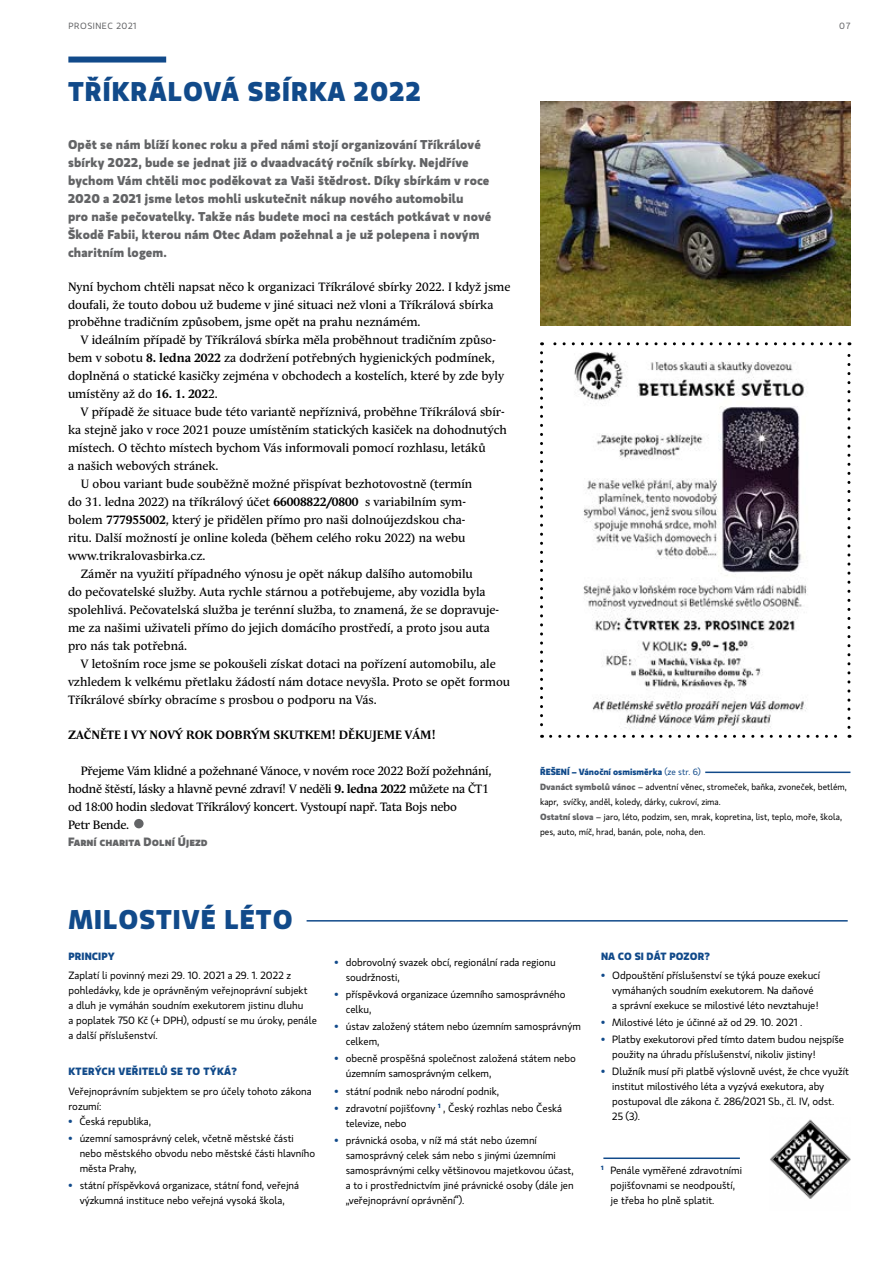
<style>
.page{position:relative;width:893px;height:1263px;background:#fff}
.page>*{position:absolute;margin:0;border:0;box-sizing:border-box;transform-origin:0 0}
.t1{font:72px "Andulka Text Pro";color:#636466}
.t2{font:700 27px "Gloriola Std";letter-spacing:.04em;color:#114a8a}
.t3{font:700 12.75px/18px "Gloriola Std";letter-spacing:.01em;color:#636466}
.t4{font:12px/18px "Andulka Text Pro";color:#000}
.t5{font:12px/18px "Andulka Text Pro";letter-spacing:-.02em;color:#000}
.t6{font:700 12px "Andulka Text Pro";color:#000}
.t7{font:700 12px "Gloriola Std";color:#636466}
.t8{font:10.5px/15px "Gloriola Std";letter-spacing:-.005em;color:#000}
.t9{font:700 10.5px "Gloriola Std";letter-spacing:.03em;color:#114a8a}
.t10{font:700 10.5px "Gloriola Std";letter-spacing:.01em;color:#114a8a}
.t11{font:9px/15px "Gloriola Std";color:#000}
.t12{font:9px "Gloriola Std";letter-spacing:.06em;color:#636466}
.s1{font-weight:700}
.s2{font-weight:700;color:#114a8a}
.s3{color:#114a8a}
.s4{font-weight:700;color:#636466}
</style>
<div class="page">
<img style="left:540px;top:101px;width:310px;height:225px">
<div style="left:68px;top:57px;width:98px;height:6px;background:#114a8a"></div>
<img style="left:559px;top:345px;width:273px;height:390px">
<svg style="left:540px;top:353px;width:3px;height:385px"></svg>
<svg style="left:551px;top:735px;width:299px;height:3px"></svg>
<svg style="left:847px;top:342px;width:3px;height:385px"></svg>
<svg style="left:542px;top:342px;width:298px;height:3px"></svg>
<hr style="left:705px;top:771px;width:145px;height:2px;background:#114a8a">
<hr style="left:603px;top:1157px;width:137px;height:2px;background:#114a8a">
<hr style="left:307px;top:920px;width:541px;height:1px;background:#114a8a">
<img style="left:770px;top:1119px;width:80px;height:80px">
<p class="t12" style="left:68px;top:20px;width:70px">PROSINEC 2021</p>
<p class="t12" style="left:839px;top:20px;width:13px">07</p>
<h2 class="t2" style="left:68px;top:72px;width:354px">TŘÍKRÁLOVÁ SBÍRKA 2022</h2>
<p class="t3" style="left:68px;top:135px;width:424px">Opět se nám blíží konec roku a před námi stojí organizování Tříkrálové sbírky 2022, bude se jednat již o dvaadvacátý ročník sbírky. Nejdříve bychom Vám chtěli moc poděkovat za Vaši štědrost. Díky sbírkám v roce 2020 a 2021 jsme letos mohli uskutečnit nákup nového automobilu<br>pro naše pečovatelky. Takže nás budete moci na cestách potkávat v nové Škodě Fabii, kterou nám Otec Adam požehnal a je už polepena i novým charitním logem.</p>
<p class="t4" style="left:68px;top:279px;width:444px;line-height:17.2px">Nyní bychom chtěli napsat něco k organizaci Tříkrálové sbírky 2022. I když jsme doufali, že touto dobou už budeme v jiné situaci než vloni a Tříkrálová sbírka proběhne tradičním způsobem, jsme opět na prahu neznámém.</p>
<p class="t4" style="left:68px;top:331px;width:437px;text-indent:13px">V ideálním případě by Tříkrálová sbírka měla proběhnout tradičním způso&shy;bem v sobotu <span class="s1">8. ledna 2022</span> za dodržení potřebných hygienických podmínek, doplněná o statické kasičky zejména v obchodech a kostelích, které by zde byly umístěny až do <span class="s1">16. 1. 202</span>2.</p>
<p class="t4" style="left:81px;top:403px;width:425px">V případě že situace bude této variantě nepříznivá, proběhne Tříkrálová sbír-</p>
<p class="t4" style="left:68px;top:421px;width:440px">ka stejně jako v roce 2021 pouze umístěním statických kasiček na dohodnutých</p>
<p class="t4" style="left:68px;top:439px;width:419px">místech. O těchto místech bychom Vás informovali pomocí rozhlasu, letáků</p>
<p class="t4" style="left:68px;top:457px;width:152px">a našich webových stránek.</p>
<p class="t4" style="left:81px;top:475px;width:393px">U obou variant bude souběžně možné přispívat bezhotovostně (termín</p>
<p class="t4" style="left:68px;top:493px;width:399px">do 31. ledna 2022) na tříkrálový účet <span class="s1">66008822/0800</span> s variabilním sym-</p>
<p class="t4" style="left:68px;top:511px;width:399px">bolem <span class="s1">777955002</span>, který je přidělen přímo pro naši dolnoújezdskou cha-</p>
<p class="t4" style="left:68px;top:529px;width:399px">ritu. Další možností je online koleda (během celého roku 2022) na webu</p>
<p class="t4" style="left:68px;top:547px;width:139px">www.trikralovasbirka.cz.</p>
<p class="t4" style="left:81px;top:565px;width:393px">Záměr na využití případného výnosu je opět nákup dalšího automobilu</p>
<p class="t4" style="left:68px;top:583px;width:419px">do pečovatelské služby. Auta rychle stárnou a potřebujeme, aby vozidla byla</p>
<p class="t4" style="left:68px;top:601px;width:433px">spolehlivá. Pečovatelská služba je terénní služba, to znamená, že se dopravuje-</p>
<p class="t4" style="left:68px;top:619px;width:423px">me za našimi uživateli přímo do jejich domácího prostředí, a proto jsou auta</p>
<p class="t4" style="left:68px;top:637px;width:121px">pro nás tak potřebná.</p>
<p class="t4" style="left:81px;top:655px;width:416px">V letošním roce jsme se pokoušeli získat dotaci na pořízení automobilu, ale</p>
<p class="t4" style="left:68px;top:673px;width:444px">vzhledem k velkému přetlaku žádostí nám dotace nevyšla. Proto se opět formou</p>
<p class="t4" style="left:68px;top:691px;width:310px">Tříkrálové sbírky obracíme s prosbou o podporu na Vás.</p>
<p class="t6" style="left:68px;top:727px;width:369px">ZAČNĚTE I VY NOVÝ ROK DOBRÝM SKUTKEM! DĚKUJEME VÁM!</p>
<p class="t5" style="left:68px;top:762px;width:425px;text-indent:13px">Přejeme Vám klidné a požehnané Vánoce, v novém roce 2022 Boží požehnání, hodně štěstí, lásky a hlavně pevné zdraví! V neděli <span class="s1">9. ledna 2022</span> můžete na ČT1 od 18:00 hodin sledovat Tříkrálový koncert. Vystoupí např. Tata Bojs nebo<br>Petr Bende.</p>
<h1 class="t1" style="left:130px;top:778px;width:19px">·</h1>
<p class="t7" style="left:68px;top:833px;width:141px">Farní charita Dolní Újezd</p>
<p class="t11" style="left:540px;top:764px;width:308px"><span class="s2">ŘEŠENÍ – Vánoční osmisměrka</span> <span class="s3">(ze str. 6)<br></span><span class="s4">Dvanáct symbolů vánoc</span> – adventní věnec, stromeček, baňka, zvoneček, betlém, kapr, svíčky, anděl, koledy, dárky, cukroví, zima.<br><span class="s4">Ostatní slova</span> – jaro, léto, podzim, sen, mrak, kopretina, list, teplo, moře, škola, pes, auto, míč, hrad, banán, pole, noha, den.</p>
<h2 class="t2" style="left:68px;top:900px;width:226px">MILOSTIVÉ LÉTO</h2>
<p class="t10" style="left:68px;top:948px;width:48px">PRINCIPY</p>
<p class="t8" style="left:68px;top:968px;width:250px">Zaplatí li povinný mezi 29. 10. 2021 a 29. 1. 2022 z pohledávky, kde je oprávněným veřejnoprávní subjekt<br>a dluh je vymáhán soudním exekutorem jistinu dluhu<br>a poplatek 750 Kč (+ DPH), odpustí se mu úroky, penále a další příslušenství.</p>
<p class="t9" style="left:68px;top:1064px;width:170px">KTERÝCH VEŘITELŮ SE TO TÝKÁ?</p>
<p class="t8" style="left:68px;top:1083px;width:245px">Veřejnoprávním subjektem se pro účely tohoto zákona rozumí:</p>
<p class="t8" style="left:68px;top:1113px;width:84px"><span class="s2">•</span> Česká republika,</p>
<p class="t8" style="left:80px;top:1130px;width:237px;text-indent:-11px"><span class="s3">•</span> územní samosprávný celek, včetně městské části nebo městského obvodu nebo městské části hlavního města Prahy,</p>
<p class="t8" style="left:68px;top:1177px;width:232px;text-align:center"><span class="s3">•</span> státní příspěvková organizace, státní fond, veřejná výzkumná instituce nebo veřejná vysoká škola,</p>
<p class="t8" style="left:346px;top:955px;width:211px;text-indent:-11px"><span class="s3">•</span> dobrovolný svazek obcí, regionální rada regionu soudržnosti,</p>
<p class="t8" style="left:346px;top:987px;width:221px;text-indent:-11px"><span class="s3">•</span> příspěvková organizace územního samosprávného celku,</p>
<p class="t8" style="left:346px;top:1019px;width:237px;text-indent:-11px"><span class="s3">•</span> ústav založený státem nebo územním samosprávným celkem,</p>
<p class="t8" style="left:346px;top:1051px;width:231px;text-indent:-11px"><span class="s3">•</span> obecně prospěšná společnost založená státem nebo územním samosprávným celkem,</p>
<p class="t8" style="left:334px;top:1083px;width:166px"><span class="s3">•</span> státní podnik nebo národní podnik,</p>
<p class="t8" style="left:346px;top:1100px;width:218px;text-indent:-11px"><span class="s3">•</span> zdravotní pojišťovny <sup>1</sup> , Český rozhlas nebo Česká televize, nebo</p>
<p class="t8" style="left:346px;top:1132px;width:229px;text-indent:-11px"><span class="s3">•</span> právnická osoba, v níž má stát nebo územní samosprávný celek sám nebo s jinými územními samosprávnými celky většinovou majetkovou účast, a to i prostřednictvím jiné právnické osoby (dále jen „veřejnoprávní oprávnění“).</p>
<p class="t10" style="left:601px;top:948px;width:110px">NA CO SI DÁT POZOR?</p>
<p class="t8" style="left:612px;top:968px;width:209px;text-indent:-11px"><span class="s3">•</span> Odpouštění příslušenství se týká pouze exekucí vymáhaných soudním exekutorem. Na daňové a správní exekuce se milostivé léto nevztahuje!</p>
<p class="t8" style="left:601px;top:1015px;width:203px"><span class="s3">•</span> Milostivé léto je účinné až od 29. 10. 2021 .</p>
<p class="t8" style="left:612px;top:1032px;width:233px;text-indent:-11px"><span class="s3">•</span> Platby exekutorovi před tímto datem budou nejspíše použity na úhradu příslušenství, nikoliv jistiny!</p>
<p class="t8" style="left:612px;top:1064px;width:238px;text-indent:-11px"><span class="s3">•</span> Dlužník musí při platbě výslovně uvést, že chce využít institut milostivého léta a vyzývá exekutora, aby postupoval dle zákona č. 286/2021 Sb., čl. IV, odst.<br>25 (3).</p>
<p class="t8" style="left:610px;top:1162px;width:133px;text-indent:-9px"><sup>1</sup> Penále vyměřené zdravotními pojišťovnami se neodpouští, je třeba ho plně splatit.</p>
</div>
